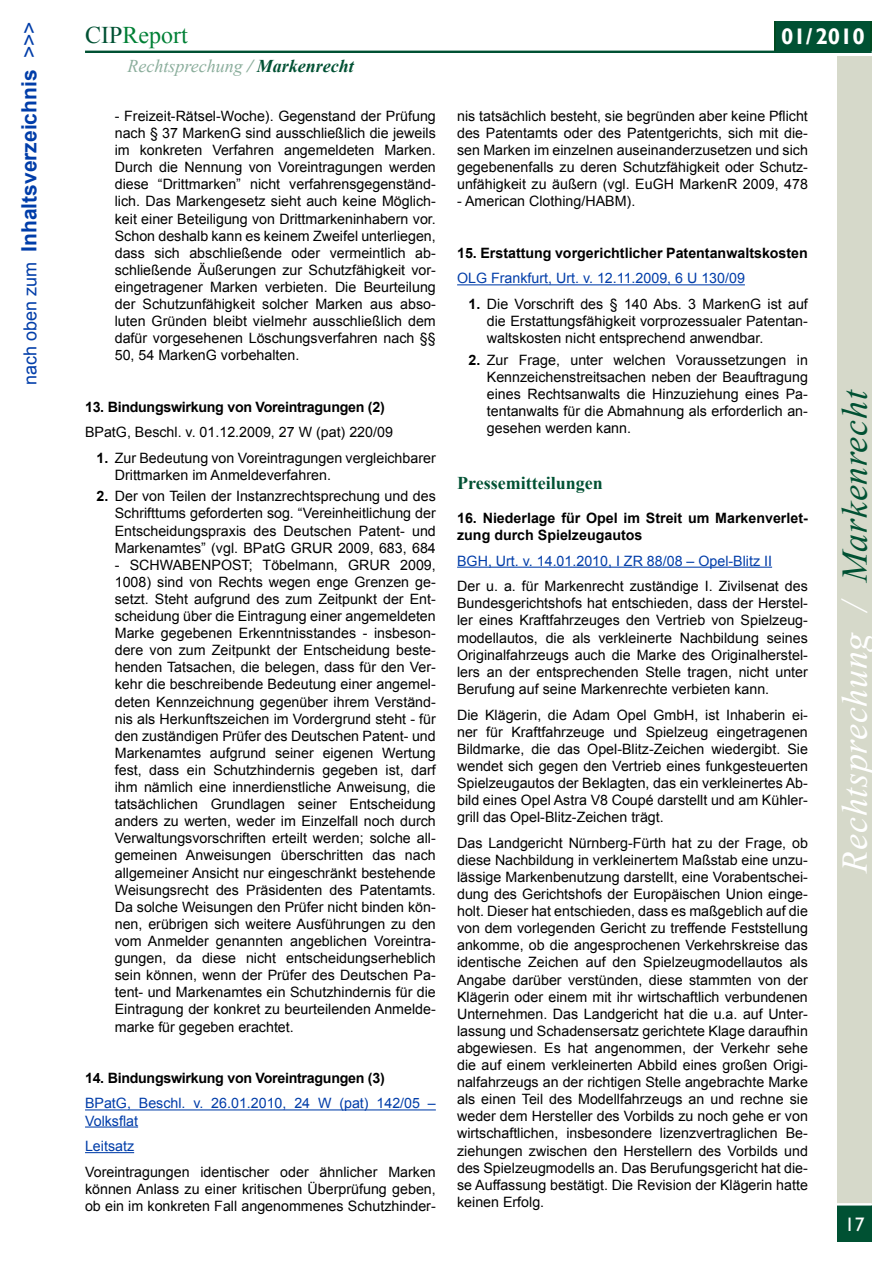
<style>
.page{position:relative;width:893px;height:1263px;background:#fff}
.page>*{position:absolute;margin:0;border:0;box-sizing:border-box;transform-origin:0 0}
.t1{font:italic 36px "Times New Roman";letter-spacing:.02em;color:#fff}
.t2{font:24px "Times New Roman";color:#008035}
.t3{font:700 22.5px "Gill Sans";color:#fff}
.t4{font:700 21px "Arial";color:#003da9}
.t5{font:19.5px "Gill Sans";color:#fff}
.t6{font:italic 18px "Times New Roman";color:#8bae9c}
.t7{font:700 18px "Times New Roman";color:#005133}
.t8{font:14.25px/17.1px "Arial";color:#000;text-align:justify}
.t9{font:14.25px/17.1px "Arial";color:#003da9}
.t10{font:700 14.25px/17.1px "Arial";color:#000}
.t11{font:700 14.25px "Arial";letter-spacing:-.02em;color:#000}
.s1{font-weight:400;font-size:18px}
.s2{font-weight:400}
.s3{color:#005133}
.s4{font-weight:700}
.s5{font-weight:700;color:#005133}
</style>
<div class="page">
<div style="left:838px;top:56px;width:34px;height:1147px;background:#d6d9ca"></div>
<div style="left:774px;top:21px;width:98px;height:30px;background:#004a20"></div>
<div style="left:838px;top:1205px;width:34px;height:37px;background:#005133"></div>
<div style="left:776px;top:21px;width:94px;height:30px;background:#005133"></div>
<hr style="left:85px;top:51px;width:787px;height:2px;background:#005133">
<hr style="left:85px;top:1109px;width:351px;height:1px;background:#003da9">
<hr style="left:85px;top:1126px;width:53px;height:1px;background:#003da9">
<hr style="left:85px;top:1152px;width:49px;height:1px;background:#003da9">
<hr style="left:457px;top:284px;width:288px;height:1px;background:#003da9">
<hr style="left:457px;top:567px;width:315px;height:1px;background:#003da9">
<h3 class="t4" style="left:15px;top:385px;width:365px;rotate:-90deg"><span class="s1">nach oben zum</span> Inhaltsverzeichnis <span class="s2">&gt;&gt;&gt;</span></h3>
<h2 class="t2" style="left:85px;top:19px;width:104px"><span class="s3">CIP</span>Report</h2>
<p class="t6" style="left:128px;top:54px;width:228px">Rechtsprechung <span class="s4">/</span> <span class="s5">Markenrecht</span></p>
<p class="t8" style="left:115px;top:108px;width:323px">- Freizeit-Rätsel-Woche). Gegenstand der Prüfung nach § 37 MarkenG sind ausschließlich die jeweils im konkreten Verfahren angemeldeten Marken.<br>Durch die Nennung von Voreintragungen werden diese “Drittmarken” nicht verfahrensgegenständ&shy;lich. Das Markengesetz sieht auch keine Möglich&shy;keit einer Beteiligung von Drittmarkeninhabern vor.<br>Schon deshalb kann es keinem Zweifel unterliegen, dass sich abschließende oder vermeintlich ab&shy;schließende Äußerungen zur Schutzfähigkeit vor&shy;eingetragener Marken verbieten. Die Beurteilung der Schutzunfähigkeit solcher Marken aus abso&shy;luten Gründen bleibt vielmehr ausschließlich dem dafür vorgesehenen Löschungsverfahren nach §§ 50, 54 MarkenG vorbehalten.</p>
<p class="t11" style="left:85px;top:397px;width:301px">13. Bindungswirkung von Voreintragungen (2)</p>
<p class="t8" style="left:85px;top:424px;width:309px">BPatG, Beschl. v. 01.12.2009, 27 W (pat) 220/09</p>
<p class="t8" style="left:115px;top:449px;width:322px;text-indent:-18px"><span class="s4">1.</span> Zur Bedeutung von Voreintragungen vergleichbarer<br>Drittmarken im Anmeldeverfahren.</p>
<p class="t8" style="left:115px;top:488px;width:323px;text-indent:-18px"><span class="s4">2.</span> Der von Teilen der Instanzrechtsprechung und des Schrifttums geforderten sog. “Vereinheitlichung der Entscheidungspraxis des Deutschen Patent- und Markenamtes” (vgl. BPatG GRUR 2009, 683, 684</p>
<p class="t8" style="left:115px;top:556px;width:323px">- SCHWABENPOST; Töbelmann, GRUR 2009, 1008) sind von Rechts wegen enge Grenzen ge&shy;setzt. Steht aufgrund des zum Zeitpunkt der Ent&shy;scheidung über die Eintragung einer angemeldeten Marke gegebenen Erkenntnisstandes - insbeson&shy;dere von zum Zeitpunkt der Entscheidung beste&shy;henden Tatsachen, die belegen, dass für den Ver&shy;kehr die beschreibende Bedeutung einer angemel&shy;deten Kennzeichnung gegenüber ihrem Verständ&shy;nis als Herkunftszeichen im Vordergrund steht - für den zuständigen Prüfer des Deutschen Patent- und Markenamtes aufgrund seiner eigenen Wertung fest, dass ein Schutzhindernis gegeben ist, darf ihm nämlich eine innerdienstliche Anweisung, die tatsächlichen Grundlagen seiner Entscheidung anders zu werten, weder im Einzelfall noch durch Verwaltungsvorschriften erteilt werden; solche all&shy;gemeinen Anweisungen überschritten das nach allgemeiner Ansicht nur eingeschränkt bestehende Weisungsrecht des Präsidenten des Patentamts.<br>Da solche Weisungen den Prüfer nicht binden kön&shy;nen, erübrigen sich weitere Ausführungen zu den vom Anmelder genannten angeblichen Voreintra&shy;gungen, da diese nicht entscheidungserheblich sein können, wenn der Prüfer des Deutschen Pa&shy;tent- und Markenamtes ein Schutzhindernis für die Eintragung der konkret zu beurteilenden Anmelde&shy;marke für gegeben erachtet.</p>
<p class="t11" style="left:85px;top:1068px;width:301px">14. Bindungswirkung von Voreintragungen (3)</p>
<p class="t9" style="left:85px;top:1095px;width:352px">BPatG, Beschl. v. 26.01.2010, 24 W (pat) 142/05 –<br>Volksflat</p>
<p class="t9" style="left:85px;top:1138px;width:51px">Leitsatz</p>
<p class="t8" style="left:85px;top:1163px;width:352px">Voreintragungen identischer oder ähnlicher Marken können Anlass zu einer kritischen Überprüfung geben, ob ein im konkreten Fall angenommenes Schutzhinder-</p>
<h3 class="t3" style="left:781px;top:23px;width:85px">01/ 2010</h3>
<p class="t8" style="left:457px;top:108px;width:352px">nis tatsächlich besteht, sie begründen aber keine Pflicht des Patentamts oder des Patentgerichts, sich mit die&shy;sen Marken im einzelnen auseinanderzusetzen und sich gegebenenfalls zu deren Schutzfähigkeit oder Schutz&shy;unfähigkeit zu äußern (vgl. EuGH MarkenR 2009, 478</p>
<p class="t8" style="left:457px;top:193px;width:180px">- American Clothing/HABM).</p>
<p class="t10" style="left:457px;top:245px;width:352px">15. Erstattung vorgerichtlicher Patentanwaltskosten</p>
<p class="t9" style="left:457px;top:270px;width:289px">OLG Frankfurt, Urt. v. 12.11.2009, 6 U 130/09</p>
<p class="t8" style="left:487px;top:296px;width:323px;text-indent:-18px"><span class="s4">1.</span> Die Vorschrift des § 140 Abs. 3 MarkenG ist auf die Erstattungsfähigkeit vorprozessualer Patentan&shy;waltskosten nicht entsprechend anwendbar.</p>
<p class="t8" style="left:487px;top:351px;width:323px;text-indent:-18px"><span class="s4">2.</span> Zur Frage, unter welchen Voraussetzungen in Kennzeichenstreitsachen neben der Beauftragung eines Rechtsanwalts die Hinzuziehung eines Pa&shy;tentanwalts für die Abmahnung als erforderlich an&shy;gesehen werden kann.</p>
<p class="t7" style="left:457px;top:470px;width:147px">Pressemitteilungen</p>
<p class="t10" style="left:457px;top:510px;width:352px">16. Niederlage für Opel im Streit um Markenverlet&shy;zung durch Spielzeugautos</p>
<p class="t9" style="left:457px;top:552px;width:316px">BGH, Urt. v. 14.01.2010, I ZR 88/08 – Opel-Blitz II</p>
<p class="t8" style="left:457px;top:578px;width:352px">Der u. a. für Markenrecht zuständige I. Zivilsenat des Bundesgerichtshofs hat entschieden, dass der Herstel&shy;ler eines Kraftfahrzeuges den Vertrieb von Spielzeug&shy;modellautos, die als verkleinerte Nachbildung seines Originalfahrzeugs auch die Marke des Originalherstel&shy;lers an der entsprechenden Stelle tragen, nicht unter Berufung auf seine Markenrechte verbieten kann.</p>
<p class="t8" style="left:457px;top:706px;width:352px">Die Klägerin, die Adam Opel GmbH, ist Inhaberin ei&shy;ner für Kraftfahrzeuge und Spielzeug eingetragenen Bildmarke, die das Opel-Blitz-Zeichen wiedergibt. Sie wendet sich gegen den Vertrieb eines funkgesteuerten Spielzeugautos der Beklagten, das ein verkleinertes Ab&shy;bild eines Opel Astra V8 Coupé darstellt und am Kühler&shy;grill das Opel-Blitz-Zeichen trägt.</p>
<p class="t8" style="left:457px;top:834px;width:352px">Das Landgericht Nürnberg-Fürth hat zu der Frage, ob diese Nachbildung in verkleinertem Maßstab eine unzu&shy;lässige Markenbenutzung darstellt, eine Vorabentschei&shy;dung des Gerichtshofs der Europäischen Union einge&shy;holt. Dieser hat entschieden, dass es maßgeblich auf die von dem vorlegenden Gericht zu treffende Feststellung ankomme, ob die angesprochenen Verkehrskreise das identische Zeichen auf den Spielzeugmodellautos als Angabe darüber verstünden, diese stammten von der Klägerin oder einem mit ihr wirtschaftlich verbundenen Unternehmen. Das Landgericht hat die u.a. auf Unter&shy;lassung und Schadensersatz gerichtete Klage daraufhin abgewiesen. Es hat angenommen, der Verkehr sehe die auf einem verkleinerten Abbild eines großen Origi&shy;nalfahrzeugs an der richtigen Stelle angebrachte Marke als einen Teil des Modellfahrzeugs an und rechne sie weder dem Hersteller des Vorbilds zu noch gehe er von wirtschaftlichen, insbesondere lizenzvertraglichen Be&shy;ziehungen zwischen den Herstellern des Vorbilds und des Spielzeugmodells an. Das Berufungsgericht hat die&shy;se Auffassung bestätigt. Die Revision der Klägerin hatte keinen Erfolg.</p>
<h1 class="t1" style="left:830px;top:872px;width:484px;rotate:-90deg">Rechtsprechung / <span class="s3">Markenrecht</span></h1>
<h3 class="t5" style="left:845px;top:1213px;width:21px">17</h3>
</div>
